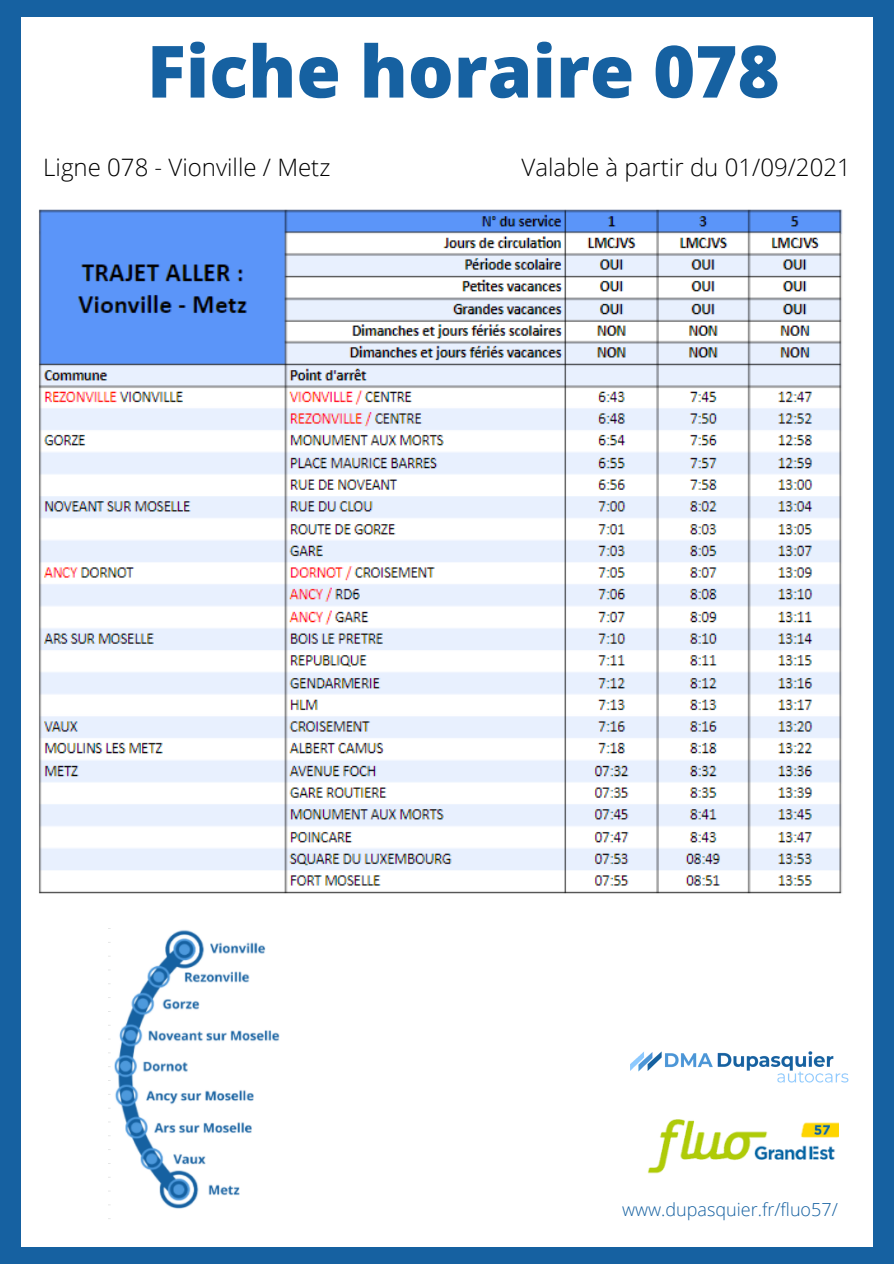
<style>
.page{position:relative;width:894px;height:1264px;background:#fff}
.page>*{position:absolute;margin:0;border:0;box-sizing:border-box;transform-origin:0 0}
.t1{font:800 72px "Open Sans";color:#1661a1}
.t2{font:300 24px "Open Sans";color:#000}
.t3{font:300 18px "Open Sans";color:#1661a1}
</style>
<div class="page">
<div style="left:0;top:0;width:893px;height:1263px;background:#1661a1"></div>
<div style="left:21px;top:18px;width:851px;height:1228px;background:#fff"></div>
<img style="left:648px;top:1119px;width:190px;height:55px">
<img style="left:630px;top:1051px;width:217px;height:32px">
<img style="left:39px;top:209px;width:804px;height:685px">
<img style="left:109px;top:928px;width:171px;height:291px">
<p class="t1" style="left:147px;top:21px;width:634px">Fiche horaire 078</p>
<p class="t2" style="left:43px;top:151px;width:288px">Ligne 078 - Vionville / Metz</p>
<p class="t2" style="left:521px;top:150px;width:330px">Valable à partir du 01/09/2021</p>
<p class="t3" style="left:622px;top:1196px;width:217px">www.dupasquier.fr/fluo57/</p>
</div>
